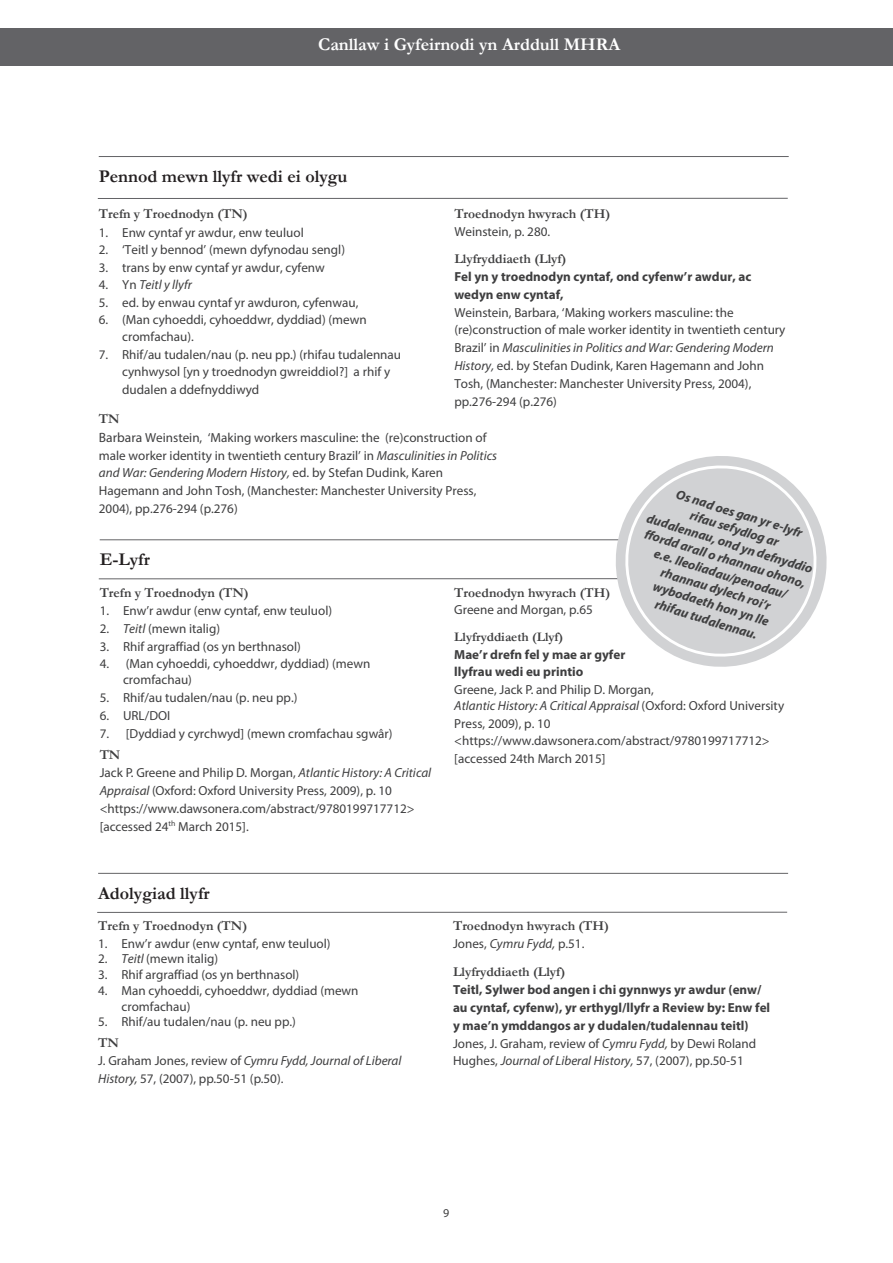
<style>
.page{position:relative;width:893px;height:1263px;background:#fff}
.page>*{position:absolute;margin:0;border:0;box-sizing:border-box;transform-origin:0 0}
.t1{font:700 18px "Garamond";color:#231f20}
.t2{font:700 18px "Garamond";color:#fff}
.t3{font:700 13.5px "Garamond";color:#3e3e3f}
.t4{font:13.2px/17.9px "Myriad Pro";color:#3e3e3f}
.t5{font:700 13.2px/17.7px "Myriad Pro";color:#3e3e3f}
.t6{font:700 13.2px "Garamond";color:#3e3e3f}
.t7{font:italic 13.2px "Myriad Pro";color:#3e3e3f}
.t8{font:italic 700 13.05px/15.9px "Myriad Pro";color:#3e3e3f;text-align:center}
.t9{font:12px "Myriad Pro";color:#3e3e3f}
.s1{font-style:normal}
.s2{font-size:13.5px}
.s3{font-style:italic}
.s4{font-weight:400}
.s5{font-weight:400;font-style:italic}
</style>
<div class="page">
<div style="left:0;top:29px;width:893px;height:37px;background:#636366"></div>
<hr style="left:99px;top:156px;width:690px;height:1px;background:#636366">
<hr style="left:98px;top:198px;width:690px;height:1px;background:#636366">
<hr style="left:100px;top:539px;width:690px;height:1px;background:#636366">
<hr style="left:99px;top:578px;width:690px;height:1px;background:#636366">
<hr style="left:98px;top:873px;width:690px;height:1px;background:#636366">
<hr style="left:97px;top:912px;width:690px;height:1px;background:#636366">
<svg style="left:610px;top:456px;width:217px;height:211px"></svg>
<svg style="left:620px;top:460px;width:202px;height:202px"></svg>
<h1 class="t2" style="left:318px;top:33px;width:304px">Canllaw i Gyfeirnodi yn Arddull MHRA</h1>
<h1 class="t1" style="left:99px;top:165px;width:250px">Pennod mewn llyfr wedi ei olygu</h1>
<p class="t3" style="left:99px;top:204px;width:150px">Trefn y Troednodyn (TN)</p>
<p class="t4" style="left:99px;top:223px;width:206px">1. Enw cyntaf yr awdur, enw teuluol</p>
<p class="t4" style="left:99px;top:241px;width:248px">2. ‘Teitl y bennod’ (mewn dyfynodau sengl)</p>
<p class="t4" style="left:99px;top:258px;width:228px">3. trans by enw cyntaf yr awdur, cyfenw</p>
<p class="t7" style="left:99px;top:276px;width:95px"><span class="s1">4. Yn</span> Teitl y llyfr</p>
<p class="t4" style="left:99px;top:293px;width:261px">5. ed. by enwau cyntaf yr awduron, cyfenwau,</p>
<p class="t4" style="left:122px;top:311px;width:246px;line-height:17.4px;text-indent:-23px">6. (Man cyhoeddi, cyhoeddwr, dyddiad) (mewn cromfachau).</p>
<p class="t4" style="left:122px;top:345px;width:280px;line-height:17.4px;text-indent:-23px">7. Rhif/au tudalen/nau (p. neu pp.) (rhifau tudalennau cynhwysol [yn y troednodyn gwreiddiol?] a rhif y dudalen a ddefnyddiwyd</p>
<p class="t3" style="left:99px;top:409px;width:22px">TN</p>
<p class="t4" style="left:99px;top:428px;width:400px"><span class="s2">Barbara</span> Weinstein, ‘Making workers masculine: the (re)construction of male worker identity in twentieth century Brazil’ in <span class="s3">Masculinities in Politics and War: Gendering Modern History,</span> ed. by Stefan Dudink, Karen Hagemann and John Tosh, (Manchester: Manchester University Press, 2004), pp.276-294 (p.276)</p>
<p class="t3" style="left:454px;top:204px;width:157px">Troednodyn hwyrach (TH)</p>
<p class="t4" style="left:454px;top:223px;width:97px">Weinstein, p. 280.</p>
<p class="t3" style="left:454px;top:249px;width:114px">Llyfryddiaeth (Llyf)</p>
<p class="t5" style="left:454px;top:267px;width:298px">Fel yn y troednodyn cyntaf, ond cyfenw’r awdur, ac wedyn enw cyntaf,</p>
<p class="t4" style="left:454px;top:303px;width:333px">Weinstein, Barbara, ‘Making workers masculine: the (re)construction of male worker identity in twentieth century Brazil’ in <span class="s3">Masculinities in Politics and War: Gendering Modern History,</span> ed. by Stefan Dudink, Karen Hagemann and John Tosh, (Manchester: Manchester University Press, 2004), pp.276-294 (p.276)</p>
<p class="t8" style="left:679px;top:486px;width:133px;rotate:17deg">Os nad oes gan yr e-lyfr</p>
<p class="t8" style="left:693px;top:507px;width:94px;rotate:17deg">rifau sefydlog ar</p>
<p class="t8" style="left:650px;top:510px;width:175px;rotate:17deg">dudalennau, ond yn defnyddio</p>
<p class="t8" style="left:647px;top:526px;width:169px;rotate:17deg">ffordd arall o rhannau ohono, e.e. lleoliadau/penodau/ rhannau dylech roi’r wybodaeth hon yn lle<br>rhifau tudalennau.</p>
<h1 class="t1" style="left:100px;top:547px;width:52px">E-Lyfr</h1>
<p class="t3" style="left:100px;top:583px;width:150px">Trefn y Troednodyn (TN)</p>
<p class="t4" style="left:100px;top:601px;width:234px">1. Enw’r awdur (enw cyntaf, enw teuluol)</p>
<p class="t4" style="left:100px;top:619px;width:122px">2. <span class="s3">Teitl</span> (mewn italig)</p>
<p class="t4" style="left:100px;top:637px;width:203px">3. Rhif argraffiad (os yn berthnasol)</p>
<p class="t4" style="left:123px;top:655px;width:249px;line-height:16.4px;text-indent:-23px">4. (Man cyhoeddi, cyhoeddwr, dyddiad) (mewn cromfachau)</p>
<p class="t4" style="left:100px;top:689px;width:199px">5. Rhif/au tudalen/nau (p. neu pp.)</p>
<p class="t4" style="left:100px;top:707px;width:72px">6. URL/DOI</p>
<p class="t4" style="left:100px;top:725px;width:294px">7. [Dyddiad y cyrchwyd] (mewn cromfachau sgwâr)</p>
<p class="t3" style="left:100px;top:745px;width:22px">TN</p>
<p class="t4" style="left:100px;top:764px;width:333px">Jack P. Greene and Philip D. Morgan, <span class="s3">Atlantic History: A Critical Appraisal</span> (Oxford: Oxford University Press, 2009), p. 10 &lt;https://www.dawsonera.com/abstract/9780199717712&gt; [accessed 24<sup>th</sup> March 2015].</p>
<p class="t3" style="left:454px;top:583px;width:157px">Troednodyn hwyrach (TH)</p>
<p class="t4" style="left:454px;top:602px;width:140px">Greene and Morgan, p.65</p>
<p class="t6" style="left:454px;top:628px;width:110px">Llyfryddiaeth (Llyf)</p>
<p class="t5" style="left:454px;top:645px;width:173px;line-height:17.2px">Mae’r drefn fel y mae ar gyfer llyfrau wedi eu printio</p>
<p class="t4" style="left:454px;top:682px;width:331px;line-height:17.2px">Greene, Jack P. and Philip D. Morgan,<br><span class="s3">Atlantic History: A Critical Appraisal</span> (Oxford: Oxford University Press, 2009), p. 10 &lt;https://www.dawsonera.com/abstract/9780199717712&gt; [accessed 24th March 2015]</p>
<h1 class="t1" style="left:98px;top:881px;width:113px">Adolygiad llyfr</h1>
<p class="t3" style="left:98px;top:917px;width:150px">Trefn y Troednodyn (TN)</p>
<p class="t4" style="left:98px;top:934px;width:234px">1. Enw’r awdur (enw cyntaf, enw teuluol)</p>
<p class="t4" style="left:98px;top:950px;width:122px">2. <span class="s3">Teitl</span> (mewn italig)</p>
<p class="t4" style="left:98px;top:966px;width:203px">3. Rhif argraffiad (os yn berthnasol)</p>
<p class="t4" style="left:122px;top:982px;width:238px;line-height:15.8px;text-indent:-23px">4. Man cyhoeddi, cyhoeddwr, dyddiad (mewn cromfachau)</p>
<p class="t4" style="left:98px;top:1013px;width:199px">5. Rhif/au tudalen/nau (p. neu pp.)</p>
<p class="t3" style="left:98px;top:1034px;width:22px">TN</p>
<p class="t4" style="left:98px;top:1053px;width:305px">J. Graham Jones, review of <span class="s3">Cymru Fydd, Journal of Liberal<br>History,</span> 57, (2007), pp.50-51 (p.50).</p>
<p class="t3" style="left:453px;top:917px;width:157px">Troednodyn hwyrach (TH)</p>
<p class="t4" style="left:453px;top:936px;width:133px">Jones, <span class="s3">Cymru Fydd,</span> p.51.</p>
<p class="t3" style="left:453px;top:962px;width:114px">Llyfryddiaeth (Llyf)</p>
<p class="t5" style="left:453px;top:981px;width:319px">Teitl, Sylwer bod angen i chi gynnwys yr awdur (enw/ au cyntaf, cyfenw), yr erthygl/llyfr a Review by: Enw fel y mae’n ymddangos ar y dudalen/tudalennau teitl)<br><span class="s4">Jones, J. Graham, review of</span> <span class="s5">Cymru Fydd,</span> <span class="s4">by Dewi Roland Hughes,</span> <span class="s5">Journal of Liberal History,</span> <span class="s4">57, (2007), pp.50-51</span></p>
<p class="t9" style="left:443px;top:1208px;width:8px">9</p>
</div>
